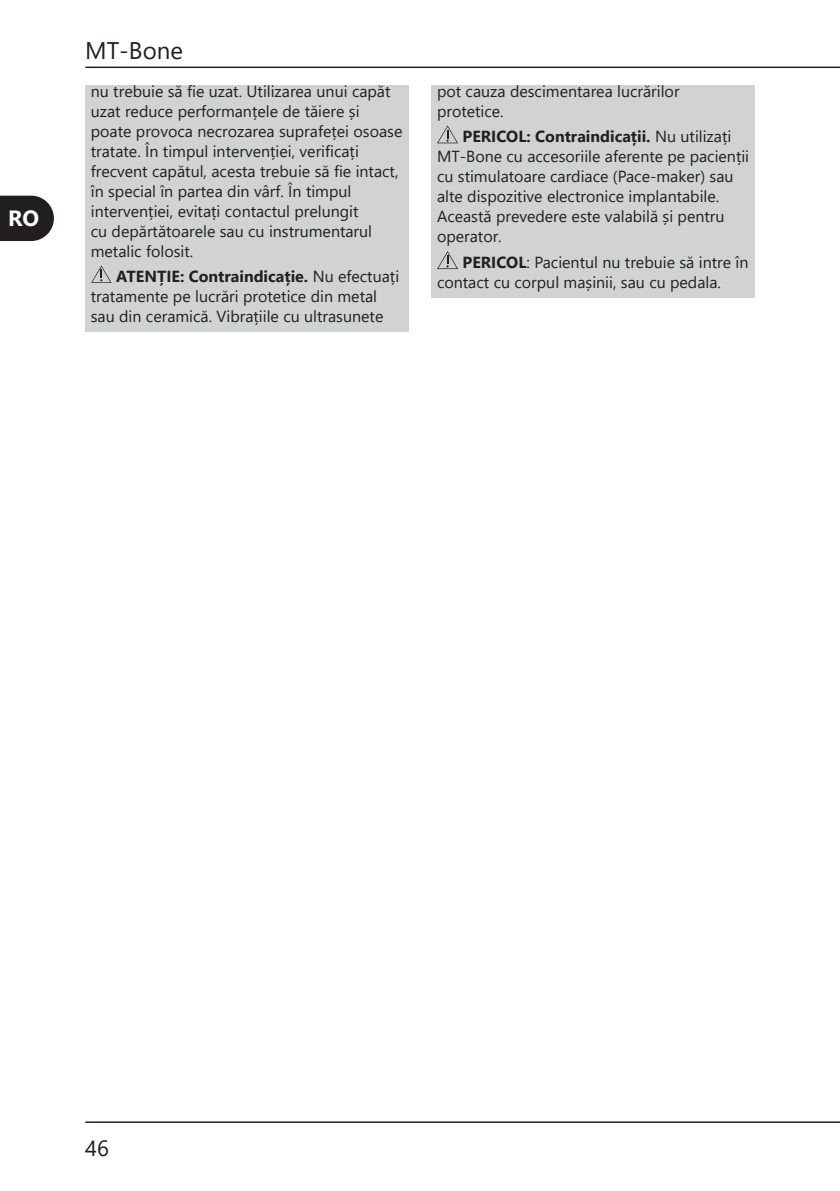
<style>
.page{position:relative;width:840px;height:1191px;background:#fff}
.page>*{position:absolute;margin:0;border:0;box-sizing:border-box;transform-origin:0 0}
.t1{font:24px "Segoe UI";color:#231f20}
.t2{font:22px "Segoe UI";color:#231f20}
.t3{font:700 22px "Segoe UI";color:#fff}
.t4{font:16px/20px "Segoe UI";color:#231f20}
.s1{font-weight:700}
</style>
<div class="page">
<hr style="left:86px;top:67px;width:753px;height:1px;background:#231f20">
<hr style="left:86px;top:1121px;width:753px;height:2px;background:#231f20">
<svg style="left:0;top:195px;width:54px;height:46px;background:#3a3637"></svg>
<div style="left:85px;top:85px;width:323px;height:181px;background:#d1d2d4"></div>
<div style="left:85px;top:262px;width:323px;height:69px;background:#d1d2d4"></div>
<svg style="left:91px;top:265px;width:20px;height:18px"></svg>
<div style="left:431px;top:85px;width:323px;height:41px;background:#d1d2d4"></div>
<div style="left:431px;top:122px;width:323px;height:129px;background:#d1d2d4"></div>
<div style="left:431px;top:248px;width:323px;height:49px;background:#d1d2d4"></div>
<svg style="left:437px;top:125px;width:21px;height:18px"></svg>
<svg style="left:437px;top:251px;width:21px;height:18px"></svg>
<h2 class="t3" style="left:8px;top:198px;width:32px">RO</h2>
<h1 class="t1" style="left:85px;top:28px;width:99px">MT-Bone</h1>
<p class="t4" style="left:91px;top:80px;width:313px">nu trebuie să fie uzat. Utilizarea unui capăt uzat reduce performanțele de tăiere și poate provoca necrozarea suprafeței osoase tratate. În timpul intervenției, verificați frecvent capătul, acesta trebuie să fie intact, în special în partea din vârf. În timpul intervenției, evitați contactul prelungit<br>cu depărtătoarele sau cu instrumentarul metalic folosit.</p>
<p class="t4" style="left:91px;top:265px;width:310px;text-indent:25px"><span class="s1">ATENȚIE: Contraindicație.</span> Nu efectuați tratamente pe lucrări protetice din metal sau din ceramică. Vibrațiile cu ultrasunete</p>
<p class="t4" style="left:437px;top:80px;width:244px">pot cauza descimentarea lucrărilor protetice.</p>
<p class="t4" style="left:437px;top:125px;width:313px;text-indent:25px"><span class="s1">PERICOL: Contraindicații.</span> Nu utilizați MT-Bone cu accesoriile aferente pe pacienții cu stimulatoare cardiace (Pace-maker) sau alte dispozitive electronice implantabile.<br>Această prevedere este valabilă și pentru operator.</p>
<p class="t4" style="left:437px;top:251px;width:313px;text-indent:25px"><span class="s1">PERICOL</span>: Pacientul nu trebuie să intre în contact cu corpul mașinii, sau cu pedala.</p>
<h2 class="t2" style="left:85px;top:1127px;width:25px">46</h2>
</div>
